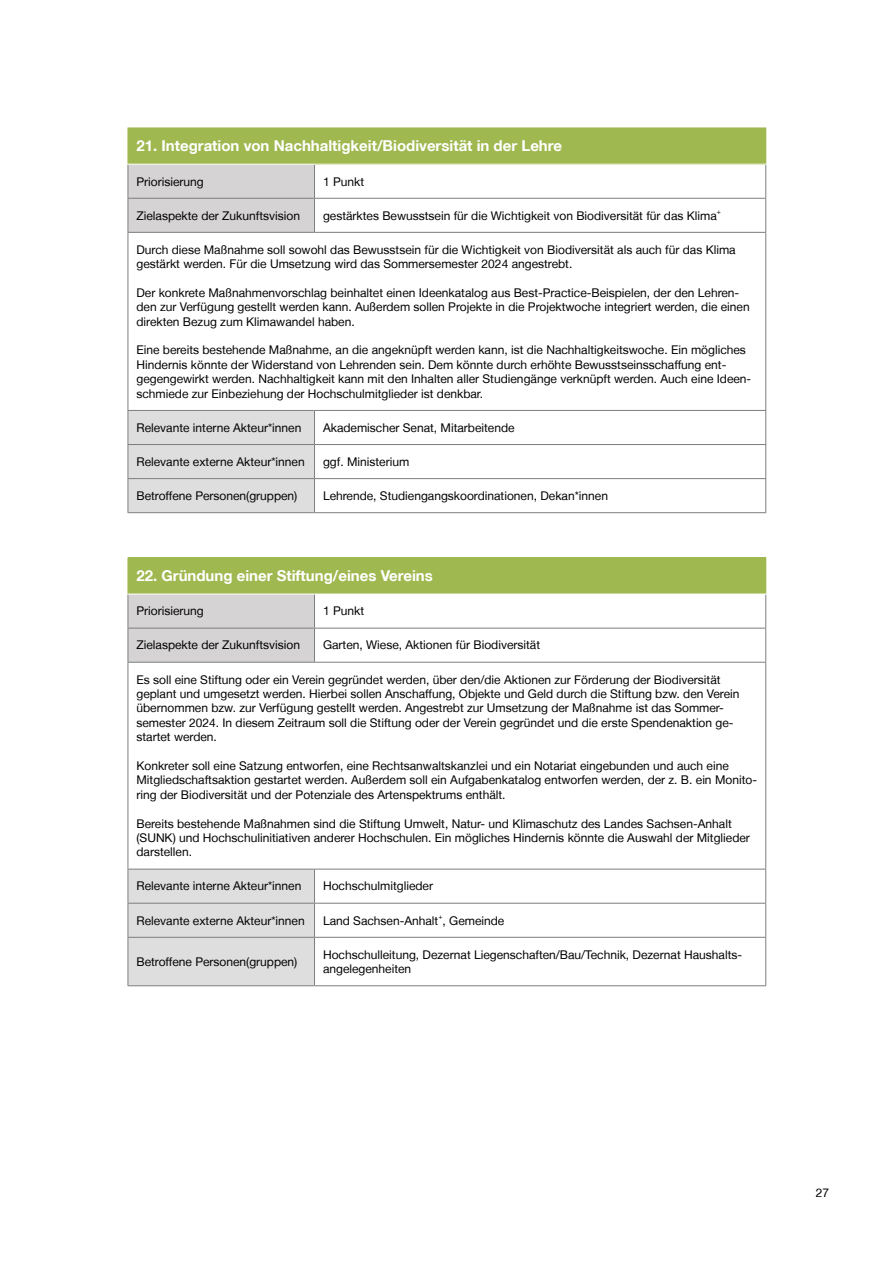
<style>
.page{position:relative;width:893px;height:1263px;background:#fff}
.page>*{position:absolute;margin:0;border:0;box-sizing:border-box;transform-origin:0 0}
.Tabelle_Inhalte{font:700 15px "Helvetica Neue LT";color:#fff}
.Tabelle_Inhalte-2{font:12px/14.4px "Helvetica Neue LT";color:#000}
.Tabelle_Inhalte-3{font:7.05px "Helvetica Neue LT";color:#000}
</style>
<div class="page">
<div style="left:128px;top:128px;width:638px;height:36px;background:#a0b850"></div>
<div style="left:129px;top:165px;width:185px;height:67px;background:#d5d3d4"></div>
<div style="left:129px;top:411px;width:185px;height:101px;background:#dedede"></div>
<hr style="left:128px;top:165px;width:1px;height:33px;background:#7d7e7f">
<hr style="left:314px;top:165px;width:1px;height:33px;background:#7d7e7f">
<hr style="left:765px;top:165px;width:1px;height:33px;background:#7d7e7f">
<hr style="left:128px;top:198px;width:186px;height:1px;background:#7d7e7f">
<hr style="left:128px;top:199px;width:1px;height:33px;background:#7d7e7f">
<hr style="left:314px;top:198px;width:452px;height:1px;background:#7d7e7f">
<hr style="left:314px;top:199px;width:1px;height:33px;background:#7d7e7f">
<hr style="left:765px;top:199px;width:1px;height:33px;background:#7d7e7f">
<hr style="left:128px;top:232px;width:186px;height:1px;background:#7d7e7f">
<hr style="left:128px;top:233px;width:1px;height:177px;background:#7d7e7f">
<hr style="left:314px;top:232px;width:452px;height:1px;background:#7d7e7f">
<hr style="left:765px;top:233px;width:1px;height:177px;background:#7d7e7f">
<hr style="left:128px;top:410px;width:186px;height:1px;background:#7d7e7f">
<hr style="left:128px;top:411px;width:1px;height:33px;background:#7d7e7f">
<hr style="left:314px;top:410px;width:452px;height:1px;background:#7d7e7f">
<hr style="left:314px;top:411px;width:1px;height:33px;background:#7d7e7f">
<hr style="left:765px;top:411px;width:1px;height:33px;background:#7d7e7f">
<hr style="left:128px;top:444px;width:186px;height:1px;background:#7d7e7f">
<hr style="left:128px;top:445px;width:1px;height:33px;background:#7d7e7f">
<hr style="left:314px;top:444px;width:452px;height:1px;background:#7d7e7f">
<hr style="left:314px;top:445px;width:1px;height:33px;background:#7d7e7f">
<hr style="left:765px;top:445px;width:1px;height:33px;background:#7d7e7f">
<hr style="left:128px;top:478px;width:186px;height:1px;background:#7d7e7f">
<hr style="left:128px;top:479px;width:1px;height:33px;background:#7d7e7f">
<hr style="left:314px;top:478px;width:452px;height:1px;background:#7d7e7f">
<hr style="left:314px;top:479px;width:1px;height:33px;background:#7d7e7f">
<hr style="left:765px;top:479px;width:1px;height:33px;background:#7d7e7f">
<hr style="left:128px;top:512px;width:186px;height:1px;background:#7d7e7f">
<hr style="left:314px;top:512px;width:452px;height:1px;background:#7d7e7f">
<div style="left:128px;top:558px;width:638px;height:36px;background:#a0b850"></div>
<div style="left:129px;top:595px;width:185px;height:67px;background:#d5d3d4"></div>
<div style="left:129px;top:870px;width:185px;height:115px;background:#dedede"></div>
<hr style="left:128px;top:594px;width:1px;height:34px;background:#7d7e7f">
<hr style="left:314px;top:594px;width:1px;height:34px;background:#7d7e7f">
<hr style="left:765px;top:594px;width:1px;height:34px;background:#7d7e7f">
<hr style="left:128px;top:628px;width:186px;height:1px;background:#7d7e7f">
<hr style="left:128px;top:628px;width:1px;height:34px;background:#7d7e7f">
<hr style="left:314px;top:628px;width:452px;height:1px;background:#7d7e7f">
<hr style="left:314px;top:628px;width:1px;height:34px;background:#7d7e7f">
<hr style="left:765px;top:628px;width:1px;height:34px;background:#7d7e7f">
<hr style="left:128px;top:662px;width:186px;height:1px;background:#7d7e7f">
<hr style="left:128px;top:663px;width:1px;height:206px;background:#7d7e7f">
<hr style="left:314px;top:662px;width:452px;height:1px;background:#7d7e7f">
<hr style="left:765px;top:663px;width:1px;height:206px;background:#7d7e7f">
<hr style="left:128px;top:869px;width:186px;height:1px;background:#7d7e7f">
<hr style="left:128px;top:869px;width:1px;height:34px;background:#7d7e7f">
<hr style="left:314px;top:869px;width:452px;height:1px;background:#7d7e7f">
<hr style="left:314px;top:869px;width:1px;height:34px;background:#7d7e7f">
<hr style="left:765px;top:869px;width:1px;height:34px;background:#7d7e7f">
<hr style="left:128px;top:903px;width:186px;height:1px;background:#7d7e7f">
<hr style="left:128px;top:903px;width:1px;height:34px;background:#7d7e7f">
<hr style="left:314px;top:903px;width:452px;height:1px;background:#7d7e7f">
<hr style="left:314px;top:903px;width:1px;height:34px;background:#7d7e7f">
<hr style="left:765px;top:903px;width:1px;height:34px;background:#7d7e7f">
<hr style="left:128px;top:937px;width:186px;height:1px;background:#7d7e7f">
<hr style="left:128px;top:938px;width:1px;height:47px;background:#7d7e7f">
<hr style="left:314px;top:937px;width:452px;height:1px;background:#7d7e7f">
<hr style="left:314px;top:938px;width:1px;height:47px;background:#7d7e7f">
<hr style="left:765px;top:938px;width:1px;height:47px;background:#7d7e7f">
<hr style="left:128px;top:985px;width:186px;height:1px;background:#7d7e7f">
<hr style="left:314px;top:985px;width:452px;height:1px;background:#7d7e7f">
<hr style="left:128px;top:557px;width:186px;height:1px;background:#a0b850">
<hr style="left:314px;top:557px;width:452px;height:1px;background:#a0b850">
<hr style="left:128px;top:594px;width:186px;height:1px;background:#fff">
<hr style="left:314px;top:594px;width:452px;height:1px;background:#fff">
<p class="Tabelle_Inhalte" style="left:136px;top:137px;width:427px">21. Integration von Nachhaltigkeit/Biodiversität in der Lehre</p>
<p class="Tabelle_Inhalte-2" style="left:136px;top:174px;width:69px">Priorisierung</p>
<p class="Tabelle_Inhalte-2" style="left:323px;top:174px;width:43px">1 Punkt</p>
<p class="Tabelle_Inhalte-2" style="left:136px;top:208px;width:165px">Zielaspekte der Zukunftsvision</p>
<p class="Tabelle_Inhalte-2" style="left:323px;top:208px;width:395px">gestärktes Bewusstsein für die Wichtigkeit von Biodiversität für das Klima</p>
<p class="Tabelle_Inhalte-3" style="left:717px;top:207px;width:6px">+</p>
<p class="Tabelle_Inhalte-2" style="left:136px;top:242px;width:601px">Durch diese Maßnahme soll sowohl das Bewusstsein für die Wichtigkeit von Biodiversität als auch für das Klima gestärkt werden. Für die Umsetzung wird das Sommersemester 2024 angestrebt.</p>
<p class="Tabelle_Inhalte-2" style="left:136px;top:285px;width:615px">Der konkrete Maßnahmenvorschlag beinhaltet einen Ideenkatalog aus Best-Practice-Beispielen, der den Lehren&shy;den zur Verfügung gestellt werden kann. Außerdem sollen Projekte in die Projektwoche integriert werden, die einen direkten Bezug zum Klimawandel haben.</p>
<p class="Tabelle_Inhalte-2" style="left:136px;top:343px;width:616px">Eine bereits bestehende Maßnahme, an die angeknüpft werden kann, ist die Nachhaltigkeitswoche. Ein mögliches Hindernis könnte der Widerstand von Lehrenden sein. Dem könnte durch erhöhte Bewusstseinsschaffung ent&shy;gegengewirkt werden. Nachhaltigkeit kann mit den Inhalten aller Studiengänge verknüpft werden. Auch eine Ideen&shy;schmiede zur Einbeziehung der Hochschulmitglieder ist denkbar.</p>
<p class="Tabelle_Inhalte-2" style="left:136px;top:420px;width:166px">Relevante interne Akteur*innen</p>
<p class="Tabelle_Inhalte-2" style="left:323px;top:420px;width:193px">Akademischer Senat, Mitarbeitende</p>
<p class="Tabelle_Inhalte-2" style="left:136px;top:454px;width:170px">Relevante externe Akteur*innen</p>
<p class="Tabelle_Inhalte-2" style="left:323px;top:454px;width:88px">ggf. Ministerium</p>
<p class="Tabelle_Inhalte-2" style="left:136px;top:488px;width:162px">Betroffene Personen(gruppen)</p>
<p class="Tabelle_Inhalte-2" style="left:323px;top:488px;width:286px">Lehrende, Studiengangskoordinationen, Dekan*innen</p>
<p class="Tabelle_Inhalte" style="left:136px;top:567px;width:298px">22. Gründung einer Stiftung/eines Vereins</p>
<p class="Tabelle_Inhalte-2" style="left:136px;top:604px;width:69px">Priorisierung</p>
<p class="Tabelle_Inhalte-2" style="left:323px;top:604px;width:43px">1 Punkt</p>
<p class="Tabelle_Inhalte-2" style="left:136px;top:638px;width:165px">Zielaspekte der Zukunftsvision</p>
<p class="Tabelle_Inhalte-2" style="left:323px;top:638px;width:219px">Garten, Wiese, Aktionen für Biodiversität</p>
<p class="Tabelle_Inhalte-2" style="left:136px;top:672px;width:605px">Es soll eine Stiftung oder ein Verein gegründet werden, über den/die Aktionen zur Förderung der Biodiversität geplant und umgesetzt werden. Hierbei sollen Anschaffung, Objekte und Geld durch die Stiftung bzw. den Verein übernommen bzw. zur Verfügung gestellt werden. Angestrebt zur Umsetzung der Maßnahme ist das Sommer&shy;semester 2024. In diesem Zeitraum soll die Stiftung oder der Verein gegründet und die erste Spendenaktion ge&shy;startet werden.</p>
<p class="Tabelle_Inhalte-2" style="left:136px;top:758px;width:622px">Konkreter soll eine Satzung entworfen, eine Rechtsanwaltskanzlei und ein Notariat eingebunden und auch eine<br>Mitgliedschaftsaktion gestartet werden. Außerdem soll ein Aufgabenkatalog entworfen werden, der z. B. ein Monito&shy;ring der Biodiversität und der Potenziale des Artenspektrums enthält.</p>
<p class="Tabelle_Inhalte-2" style="left:136px;top:816px;width:615px">Bereits bestehende Maßnahmen sind die Stiftung Umwelt, Natur- und Klimaschutz des Landes Sachsen-Anhalt (SUNK) und Hochschulinitiativen anderer Hochschulen. Ein mögliches Hindernis könnte die Auswahl der Mitglieder darstellen.</p>
<p class="Tabelle_Inhalte-2" style="left:136px;top:879px;width:166px">Relevante interne Akteur*innen</p>
<p class="Tabelle_Inhalte-2" style="left:323px;top:879px;width:112px">Hochschulmitglieder</p>
<p class="Tabelle_Inhalte-2" style="left:136px;top:913px;width:170px">Relevante externe Akteur*innen</p>
<p class="Tabelle_Inhalte-2" style="left:323px;top:913px;width:183px">Land Sachsen-Anhalt , Gemeinde</p>
<p class="Tabelle_Inhalte-3" style="left:438px;top:912px;width:6px">+</p>
<p class="Tabelle_Inhalte-2" style="left:136px;top:954px;width:162px">Betroffene Personen(gruppen)</p>
<p class="Tabelle_Inhalte-2" style="left:323px;top:947px;width:421px">Hochschulleitung, Dezernat Liegenschaften/Bau/Technik, Dezernat Haushalts&shy;angelegenheiten</p>
<p class="Tabelle_Inhalte-2" style="left:816px;top:1185px;width:15px">27</p>
</div>
